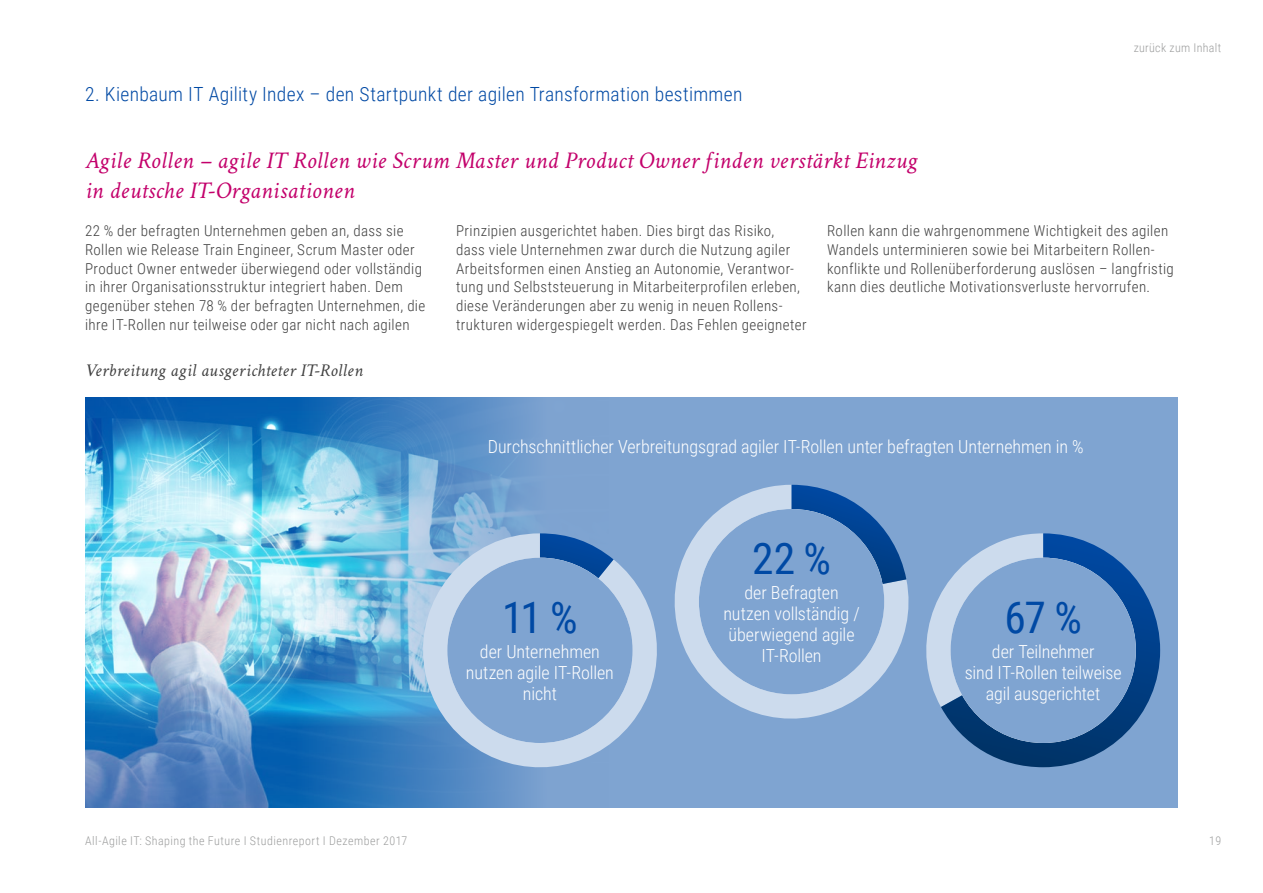
<style>
.page{position:relative;width:1263px;height:893px;background:#fff}
.page>*{position:absolute;margin:0;border:0;box-sizing:border-box;transform-origin:0 0}
.t1{font:43.5px "Roboto Condensed";color:#0049a4}
.t2{font:italic 24px/30px "Crimson Text";letter-spacing:.015em;color:#c3006b}
.t3{font:300 19.5px "Roboto Condensed";letter-spacing:.015em;color:#0049a4}
.t4{font:300 18px/21px "Roboto Condensed";letter-spacing:-.005em;color:#fff;text-align:center}
.t5{font:italic 18px "Crimson Text";letter-spacing:.02em;color:#404040}
.t6{font:300 15px/18.8px "Roboto Condensed";letter-spacing:.025em;color:#404040}
.t7{font:300 12px "Roboto Condensed";letter-spacing:.04em;color:#9c9d9d}
</style>
<div class="page">
<div style="left:85px;top:397px;width:1092px;height:411px;background:#7fa4d1"></div>
<img style="left:85px;top:397px;width:444px;height:411px">
<svg style="left:408px;top:533px;width:249px;height:249px"></svg>
<svg style="left:540px;top:533px;width:73px;height:59px"></svg>
<div style="left:447px;top:558px;width:186px;height:185px;background:#7fa4d1;border-radius:93px"></div>
<svg style="left:941px;top:533px;width:219px;height:234px"></svg>
<div style="left:950px;top:558px;width:186px;height:185px;background:#7fa4d1;border-radius:93px"></div>
<svg style="left:674px;top:485px;width:168px;height:234px;fill:#ccdbed"></svg>
<svg style="left:791px;top:485px;width:252px;height:222px"></svg>
<div style="left:699px;top:509px;width:185px;height:185px;background:#7fa4d1;border-radius:93px"></div>
<h3 class="t3" style="left:85px;top:80px;width:659px">2. Kienbaum IT Agility Index – den Startpunkt der agilen Transformation bestimmen</h3>
<p class="t7" style="left:1134px;top:39px;width:89px">zurück zum Inhalt</p>
<h2 class="t2" style="left:85px;top:146px;width:834px">Agile Rollen – agile IT Rollen wie Scrum Master und Product Owner finden verstärkt Einzug in deutsche IT-Organisationen</h2>
<p class="t6" style="left:85px;top:221px;width:342px">22 % der befragten Unternehmen geben an, dass sie Rollen wie Release Train Engineer, Scrum Master oder Product Owner entweder überwiegend oder vollständig in ihrer Organisationsstruktur integriert haben. Dem gegenüber stehen 78 % der befragten Unternehmen, die ihre IT-Rollen nur teilweise oder gar nicht nach agilen</p>
<p class="t5" style="left:85px;top:360px;width:279px">Verbreitung agil ausgerichteter IT-Rollen</p>
<p class="t6" style="left:456px;top:221px;width:352px">Prinzipien ausgerichtet haben. Dies birgt das Risiko, dass viele Unternehmen zwar durch die Nutzung agiler Arbeitsformen einen Anstieg an Autonomie, Verantwor&shy;tung und Selbststeuerung in Mitarbeiterprofilen erleben, diese Veränderungen aber zu wenig in neuen Rollens&shy;trukturen widergespiegelt werden. Das Fehlen geeigneter</p>
<p class="t6" style="left:827px;top:221px;width:348px">Rollen kann die wahrgenommene Wichtigkeit des agilen Wandels unterminieren sowie bei Mitarbeitern Rollen&shy;konflikte und Rollenüberforderung auslösen – langfristig kann dies deutliche Motivationsverluste hervorrufen.</p>
<p class="t4" style="left:488px;top:436px;width:597px">Durchschnittlicher Verbreitungsgrad agiler IT-Rollen unter befragten Unternehmen in %</p>
<h1 class="t1" style="left:502px;top:587px;width:77px">11 %</h1>
<p class="t4" style="left:466px;top:641px;width:149px">der Unternehmen nutzen agile IT-Rollen nicht</p>
<h1 class="t1" style="left:752px;top:528px;width:81px">22 %</h1>
<p class="t4" style="left:723px;top:582px;width:138px">der Befragten nutzen vollständig / überwiegend agile<br>IT-Rollen</p>
<h1 class="t1" style="left:1004px;top:587px;width:79px">67 %</h1>
<p class="t4" style="left:965px;top:641px;width:158px">der Teilnehmer<br>sind IT-Rollen teilweise agil ausgerichtet</p>
<p class="t7" style="left:85px;top:832px;width:324px">All-Agile IT: Shaping the Future I Studienreport I Dezember 2017</p>
<p class="t7" style="left:1209px;top:832px;width:13px">19</p>
</div>
